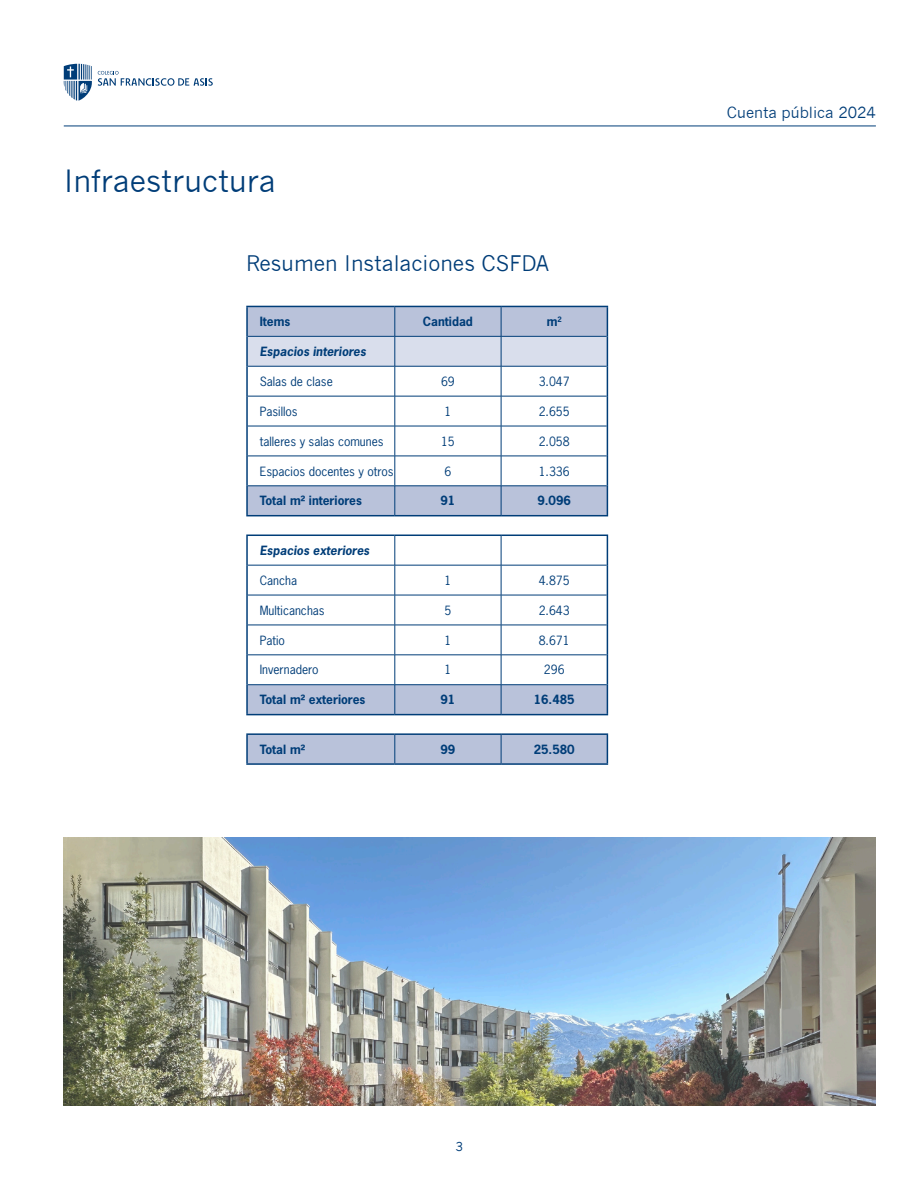
<style>
.page{position:relative;width:918px;height:1188px;background:#fff}
.page>*{position:absolute;margin:0;border:0;box-sizing:border-box;transform-origin:0 0}
.t1{font:30px "News Gothic";color:#003d78}
.Subtitulo{font:21px "News Gothic";color:#003d78}
.t2{font:15px "News Gothic";color:#003d78}
.Cuenta_01{font:12px "News Gothic Std";color:#003d78}
.Cuenta_01-2{font:700 12px "News Gothic Std";color:#003d78}
.Cuenta_01-3{font:italic 700 12px "News Gothic Std";color:#003d78}
.t3{font:12px "News Gothic";color:#003d78}
</style>
<div class="page">
<svg style="left:64px;top:64px;width:28px;height:37px"></svg>
<svg style="left:98px;top:71px;width:115px;height:15px"></svg>
<hr style="left:64px;top:126px;width:812px;height:1px;background:#003d78">
<svg style="left:248px;top:367px;width:359px;height:148px"></svg>
<hr style="left:248px;top:366px;width:147px;height:1px;background:#003d78">
<hr style="left:395px;top:366px;width:106px;height:1px;background:#003d78">
<hr style="left:395px;top:366px;width:1px;height:30px;background:#003d78">
<hr style="left:501px;top:366px;width:106px;height:1px;background:#003d78">
<hr style="left:501px;top:366px;width:1px;height:30px;background:#003d78">
<hr style="left:248px;top:396px;width:147px;height:1px;background:#003d78">
<hr style="left:395px;top:396px;width:106px;height:1px;background:#003d78">
<hr style="left:395px;top:396px;width:1px;height:30px;background:#003d78">
<hr style="left:501px;top:396px;width:106px;height:1px;background:#003d78">
<hr style="left:501px;top:396px;width:1px;height:30px;background:#003d78">
<hr style="left:248px;top:426px;width:147px;height:1px;background:#003d78">
<hr style="left:395px;top:426px;width:106px;height:1px;background:#003d78">
<hr style="left:395px;top:426px;width:1px;height:30px;background:#003d78">
<hr style="left:501px;top:426px;width:106px;height:1px;background:#003d78">
<hr style="left:501px;top:426px;width:1px;height:30px;background:#003d78">
<hr style="left:248px;top:456px;width:147px;height:1px;background:#003d78">
<hr style="left:395px;top:456px;width:106px;height:1px;background:#003d78">
<hr style="left:395px;top:456px;width:1px;height:30px;background:#003d78">
<hr style="left:501px;top:456px;width:106px;height:1px;background:#003d78">
<hr style="left:501px;top:456px;width:1px;height:30px;background:#003d78">
<hr style="left:248px;top:486px;width:147px;height:1px;background:#003d78">
<hr style="left:395px;top:486px;width:106px;height:1px;background:#003d78">
<svg style="left:395px;top:486px;width:1px;height:29px"></svg>
<hr style="left:501px;top:486px;width:106px;height:1px;background:#003d78">
<svg style="left:501px;top:486px;width:1px;height:29px"></svg>
<hr style="left:246px;top:306px;width:149px;height:1px;background:#003d78">
<hr style="left:246px;top:307px;width:2px;height:29px;background:#003d78">
<hr style="left:395px;top:306px;width:106px;height:1px;background:#003d78">
<hr style="left:501px;top:306px;width:107px;height:1px;background:#003d78">
<svg style="left:247px;top:307px;width:361px;height:59px"></svg>
<hr style="left:246px;top:336px;width:2px;height:30px;background:#003d78">
<hr style="left:607px;top:336px;width:1px;height:30px;background:#003d78">
<hr style="left:246px;top:366px;width:2px;height:30px;background:#003d78">
<hr style="left:607px;top:366px;width:1px;height:30px;background:#003d78">
<hr style="left:246px;top:396px;width:2px;height:30px;background:#003d78">
<hr style="left:607px;top:396px;width:1px;height:30px;background:#003d78">
<hr style="left:246px;top:426px;width:2px;height:30px;background:#003d78">
<hr style="left:607px;top:426px;width:1px;height:30px;background:#003d78">
<hr style="left:246px;top:456px;width:2px;height:30px;background:#003d78">
<hr style="left:607px;top:456px;width:1px;height:30px;background:#003d78">
<hr style="left:246px;top:486px;width:2px;height:29px;background:#003d78">
<svg style="left:607px;top:486px;width:1px;height:29px"></svg>
<hr style="left:246px;top:515px;width:149px;height:1px;background:#003d78">
<hr style="left:395px;top:515px;width:106px;height:1px;background:#003d78">
<hr style="left:501px;top:515px;width:107px;height:1px;background:#003d78">
<svg style="left:395px;top:536px;width:1px;height:29px"></svg>
<svg style="left:501px;top:536px;width:1px;height:29px"></svg>
<hr style="left:248px;top:565px;width:147px;height:1px;background:#003d78">
<hr style="left:395px;top:565px;width:106px;height:1px;background:#003d78">
<hr style="left:395px;top:565px;width:1px;height:30px;background:#003d78">
<hr style="left:501px;top:565px;width:106px;height:1px;background:#003d78">
<hr style="left:501px;top:565px;width:1px;height:30px;background:#003d78">
<hr style="left:248px;top:595px;width:147px;height:1px;background:#003d78">
<hr style="left:395px;top:595px;width:106px;height:1px;background:#003d78">
<hr style="left:395px;top:595px;width:1px;height:30px;background:#003d78">
<hr style="left:501px;top:595px;width:106px;height:1px;background:#003d78">
<hr style="left:501px;top:595px;width:1px;height:30px;background:#003d78">
<hr style="left:248px;top:625px;width:147px;height:1px;background:#003d78">
<hr style="left:395px;top:625px;width:106px;height:1px;background:#003d78">
<hr style="left:395px;top:625px;width:1px;height:30px;background:#003d78">
<hr style="left:501px;top:625px;width:106px;height:1px;background:#003d78">
<hr style="left:501px;top:625px;width:1px;height:30px;background:#003d78">
<hr style="left:248px;top:655px;width:147px;height:1px;background:#003d78">
<hr style="left:395px;top:655px;width:106px;height:1px;background:#003d78">
<hr style="left:395px;top:655px;width:1px;height:30px;background:#003d78">
<hr style="left:501px;top:655px;width:106px;height:1px;background:#003d78">
<hr style="left:501px;top:655px;width:1px;height:30px;background:#003d78">
<hr style="left:248px;top:684px;width:147px;height:1px;background:#003d78">
<hr style="left:395px;top:684px;width:106px;height:1px;background:#003d78">
<hr style="left:501px;top:684px;width:106px;height:1px;background:#003d78">
<hr style="left:246px;top:535px;width:149px;height:1px;background:#003d78">
<hr style="left:246px;top:536px;width:2px;height:29px;background:#003d78">
<hr style="left:395px;top:535px;width:106px;height:1px;background:#003d78">
<hr style="left:501px;top:535px;width:107px;height:1px;background:#003d78">
<svg style="left:607px;top:536px;width:1px;height:29px"></svg>
<hr style="left:246px;top:565px;width:2px;height:30px;background:#003d78">
<hr style="left:607px;top:565px;width:1px;height:30px;background:#003d78">
<hr style="left:246px;top:595px;width:2px;height:30px;background:#003d78">
<hr style="left:607px;top:595px;width:1px;height:30px;background:#003d78">
<hr style="left:246px;top:625px;width:2px;height:30px;background:#003d78">
<hr style="left:607px;top:625px;width:1px;height:30px;background:#003d78">
<hr style="left:246px;top:655px;width:2px;height:30px;background:#003d78">
<hr style="left:607px;top:655px;width:1px;height:30px;background:#003d78">
<hr style="left:246px;top:685px;width:2px;height:29px;background:#003d78">
<svg style="left:247px;top:685px;width:361px;height:29px"></svg>
<hr style="left:246px;top:714px;width:149px;height:1px;background:#003d78">
<hr style="left:395px;top:714px;width:106px;height:1px;background:#003d78">
<hr style="left:501px;top:714px;width:107px;height:1px;background:#003d78">
<hr style="left:246px;top:735px;width:2px;height:28px;background:#003d78">
<div style="left:247px;top:735px;width:361px;height:28px;background:#b9c2da"></div>
<hr style="left:246px;top:763px;width:149px;height:2px;background:#003d78">
<hr style="left:395px;top:763px;width:106px;height:2px;background:#003d78">
<hr style="left:501px;top:763px;width:107px;height:2px;background:#003d78">
<hr style="left:246px;top:733px;width:149px;height:2px;background:#003d78">
<hr style="left:395px;top:733px;width:106px;height:2px;background:#003d78">
<hr style="left:501px;top:733px;width:107px;height:2px;background:#003d78">
<img style="left:64px;top:837px;width:812px;height:269px">
<p class="t1" style="left:64px;top:164px;width:213px">Infraestructura</p>
<p class="Subtitulo" style="left:246px;top:251px;width:304px">Resumen Instalaciones CSFDA</p>
<p class="Cuenta_01-2" style="left:260px;top:314px;width:32px">Items</p>
<p class="Cuenta_01-2" style="left:423px;top:314px;width:51px">Cantidad</p>
<p class="Cuenta_01-2" style="left:547px;top:314px;width:17px">m<sup>2</sup></p>
<p class="Cuenta_01-3" style="left:260px;top:343px;width:108px">Espacios interiores</p>
<p class="Cuenta_01" style="left:260px;top:374px;width:75px">Salas de clase</p>
<p class="Cuenta_01" style="left:441px;top:374px;width:15px">69</p>
<p class="Cuenta_01" style="left:539px;top:374px;width:33px">3.047</p>
<p class="Cuenta_01" style="left:260px;top:404px;width:39px">Pasillos</p>
<p class="Cuenta_01" style="left:444px;top:404px;width:8px">1</p>
<p class="Cuenta_01" style="left:539px;top:404px;width:33px">2.655</p>
<p class="Cuenta_01" style="left:260px;top:433px;width:125px">talleres y salas comunes</p>
<p class="Cuenta_01" style="left:441px;top:433px;width:15px">15</p>
<p class="Cuenta_01" style="left:539px;top:433px;width:33px">2.058</p>
<p class="Cuenta_01" style="left:260px;top:463px;width:135px">Espacios docentes y otros</p>
<p class="Cuenta_01" style="left:444px;top:463px;width:8px">6</p>
<p class="Cuenta_01" style="left:539px;top:463px;width:33px">1.336</p>
<p class="Cuenta_01-2" style="left:260px;top:493px;width:104px">Total m² interiores</p>
<p class="Cuenta_01-2" style="left:440px;top:493px;width:16px">91</p>
<p class="Cuenta_01-2" style="left:537px;top:493px;width:35px">9.096</p>
<p class="Cuenta_01-3" style="left:260px;top:543px;width:111px">Espacios exteriores</p>
<p class="Cuenta_01" style="left:260px;top:573px;width:39px">Cancha</p>
<p class="Cuenta_01" style="left:444px;top:573px;width:8px">1</p>
<p class="Cuenta_01" style="left:539px;top:573px;width:33px">4.875</p>
<p class="Cuenta_01" style="left:260px;top:602px;width:66px">Multicanchas</p>
<p class="Cuenta_01" style="left:444px;top:602px;width:8px">5</p>
<p class="Cuenta_01" style="left:539px;top:602px;width:33px">2.643</p>
<p class="Cuenta_01" style="left:260px;top:632px;width:27px">Patio</p>
<p class="Cuenta_01" style="left:444px;top:632px;width:8px">1</p>
<p class="Cuenta_01" style="left:539px;top:632px;width:33px">8.671</p>
<p class="Cuenta_01" style="left:260px;top:662px;width:60px">Invernadero</p>
<p class="Cuenta_01" style="left:444px;top:662px;width:8px">1</p>
<p class="Cuenta_01" style="left:544px;top:662px;width:22px">296</p>
<p class="Cuenta_01-2" style="left:260px;top:692px;width:107px">Total m² exteriores</p>
<p class="Cuenta_01-2" style="left:440px;top:692px;width:16px">91</p>
<p class="Cuenta_01-2" style="left:534px;top:692px;width:43px">16.485</p>
<p class="Cuenta_01-2" style="left:260px;top:741px;width:47px">Total m²</p>
<p class="Cuenta_01-2" style="left:440px;top:741px;width:16px">99</p>
<p class="Cuenta_01-2" style="left:534px;top:741px;width:43px">25.580</p>
<p class="t2" style="left:727px;top:104px;width:150px">Cuenta pública 2024</p>
<p class="t3" style="left:455px;top:1140px;width:9px">3</p>
</div>
